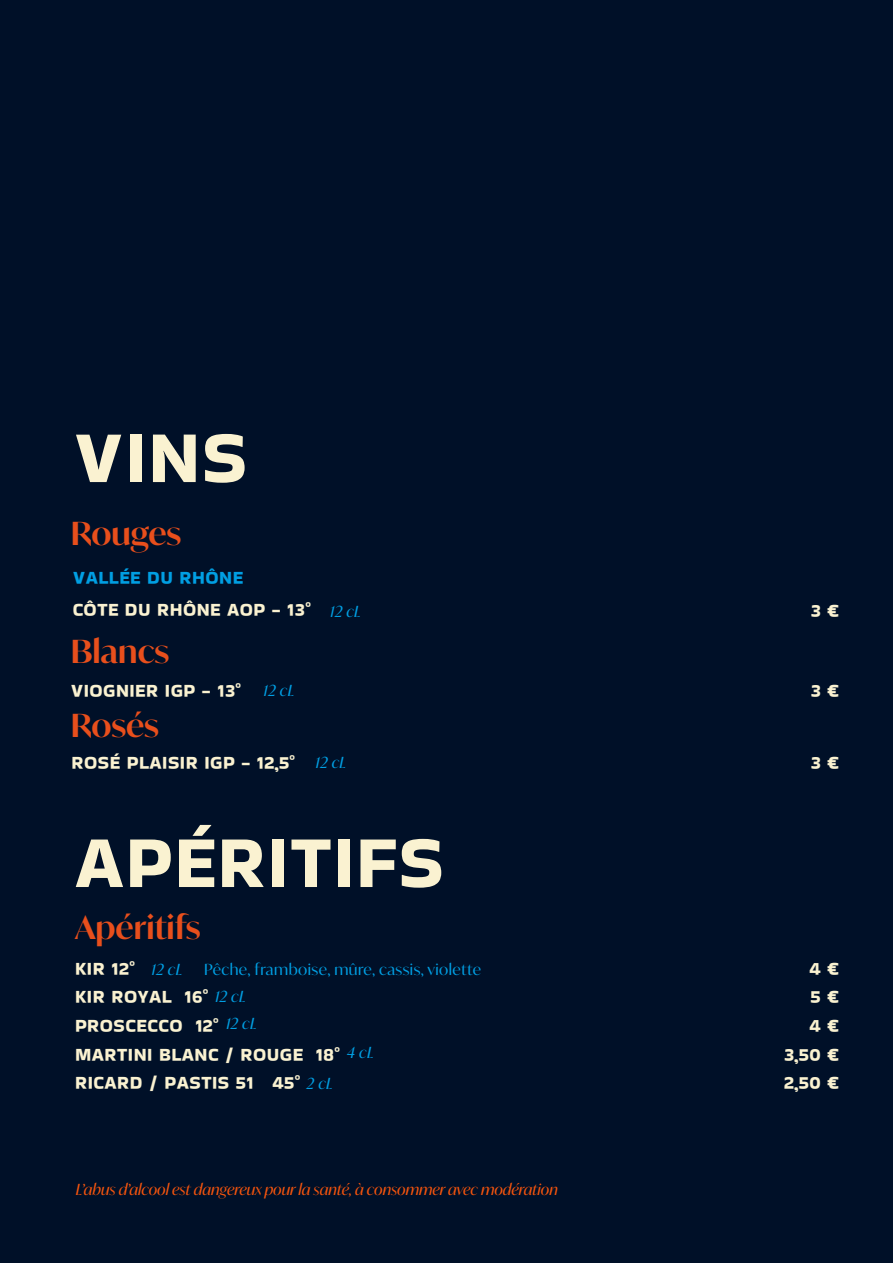
<style>
.page{position:relative;width:893px;height:1263px;background:#001028}
.page>*{position:absolute;margin:0;border:0;box-sizing:border-box;transform-origin:0 0}
.t1{font:75px "Bakbak One";letter-spacing:.025em;color:#faf2d1}
.t2{font:600 31.8px "Ivy Mode";color:#e84f1c}
.t3{font:18.9px/28.7px "Bakbak One";letter-spacing:.025em;color:#faf2d1;text-align:right}
.t4{font:18.9px "Bakbak One";letter-spacing:.025em;color:#009fe3}
.t5{font:italic 15.3px "Ivy Mode";color:#f5540d}
.t6{font:15.3px "Ivy Mode";letter-spacing:.03em;color:#009fe3}
.t7{font:italic 15.3px/27.6px "Ivy Mode";letter-spacing:.03em;color:#009fe3}
</style>
<div class="page">
<h1 class="t1" style="left:74px;top:413px;width:176px">VINS</h1>
<h2 class="t2" style="left:71px;top:512px;width:112px">Rouges</h2>
<p class="t4" style="left:73px;top:566px;width:172px">VALLÉE DU RHÔNE</p>
<p class="t3" style="left:73px;top:595px;width:240px">CÔTE DU RHÔNE AOP - 13°</p>
<h2 class="t2" style="left:71px;top:630px;width:100px">Blancs</h2>
<p class="t3" style="left:71px;top:676px;width:172px">VIOGNIER IGP - 13°</p>
<h2 class="t2" style="left:71px;top:703px;width:90px">Rosés</h2>
<p class="t7" style="left:263px;top:676px;width:33px">12 cL</p>
<p class="t7" style="left:330px;top:598px;width:33px">12 cL</p>
<p class="t3" style="left:72px;top:748px;width:225px">ROSÉ PLAISIR IGP - 12,5°</p>
<p class="t7" style="left:315px;top:748px;width:33px">12 cL</p>
<h1 class="t1" style="left:75px;top:818px;width:371px">APÉRITIFS</h1>
<h2 class="t2" style="left:75px;top:906px;width:127px">Apéritifs</h2>
<p class="t3" style="left:75px;top:954px;width:266px;text-align:left">KIR 12°<br>KIR ROYAL 16°<br>PROSCECCO 12°<br>MARTINI BLANC / ROUGE 18°<br>RICARD / PASTIS 51 45°</p>
<p class="t6" style="left:204px;top:959px;width:278px">Pêche, framboise, mûre, cassis, violette</p>
<p class="t7" style="left:151px;top:955px;width:33px">12 cL</p>
<p class="t7" style="left:226px;top:982px;width:33px;text-indent:-11px">12 cL<br>12 cL</p>
<p class="t7" style="left:347px;top:1039px;width:28px">4 cL</p>
<p class="t7" style="left:307px;top:1069px;width:28px">2 cL</p>
<p class="t5" style="left:76px;top:1179px;width:483px">L’abus d’alcool est dangereux pour la santé, à consommer avec modération</p>
<p class="t3" style="left:811px;top:596px;width:30px">3 €</p>
<p class="t3" style="left:811px;top:676px;width:30px">3 €</p>
<p class="t3" style="left:811px;top:748px;width:30px">3 €</p>
<p class="t3" style="left:784px;top:954px;width:56px">4 €<br>5 €<br>4 €<br>3,50 €<br>2,50 €</p>
</div>
